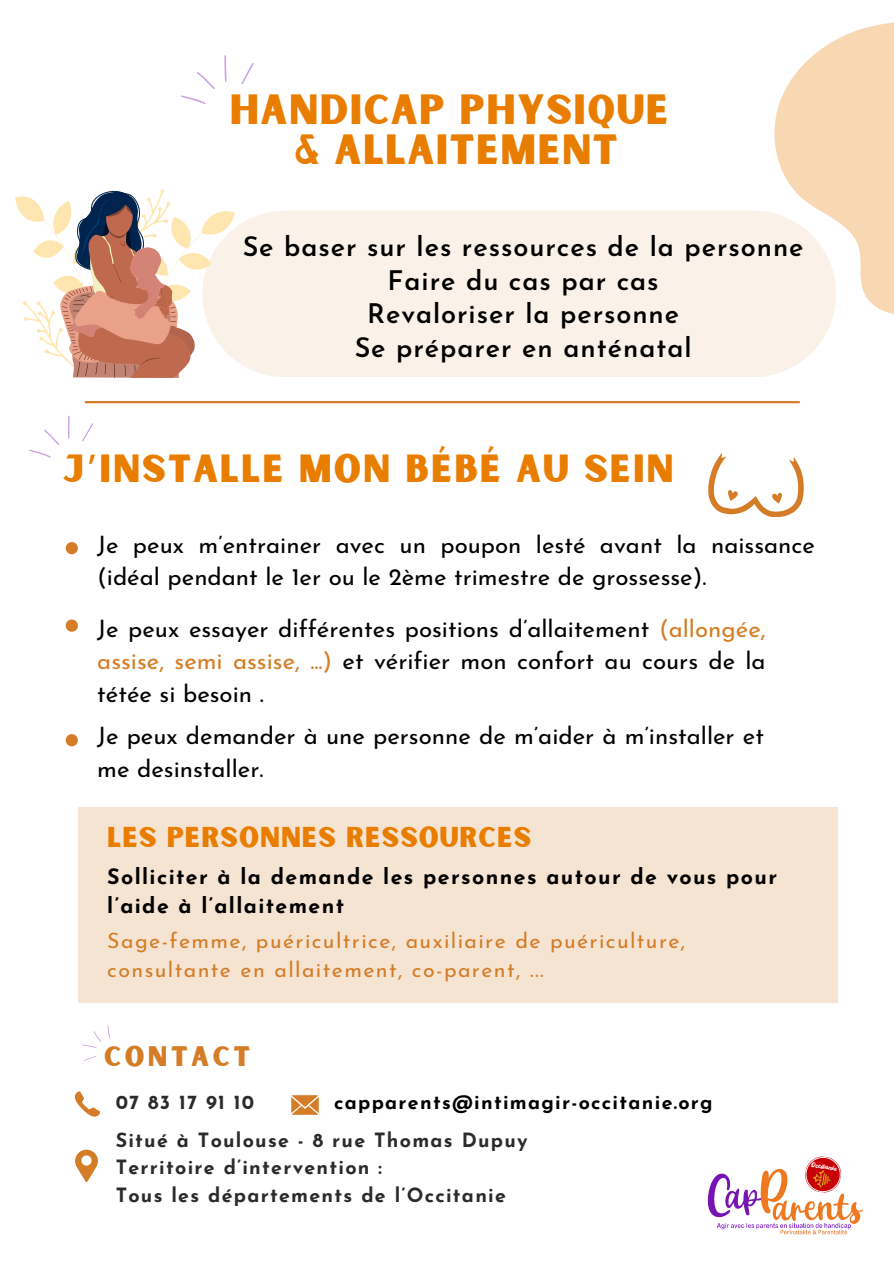
<style>
.page{position:relative;width:894px;height:1264px;background:#fff}
.page>*{position:absolute;margin:0;border:0;box-sizing:border-box;transform-origin:0 0}
.t1{font:40.35px/39.3px "Sunborn Sans One";letter-spacing:.035em;color:#e87d00;text-align:center}
.t2{font:37.5px "Sunborn Sans One";letter-spacing:.05em;color:#e87d00}
.t3{font:27.45px "Sunborn Sans One";letter-spacing:.035em;color:#e87d00}
.t4{font:600 27px "Josefin Sans";letter-spacing:.035em;color:#000}
.t5{font:27px "Sunborn Sans One";letter-spacing:.13em;color:#d47d26}
.t6{font:24px/32.7px "Josefin Sans";color:#000}
.t7{font:21.3px/28.7px "Josefin Sans";letter-spacing:.065em;color:#d47c26}
.t8{font:700 21.3px/28.7px "Josefin Sans";letter-spacing:.065em;color:#000}
.t9{font:700 19.65px/27px "Josefin Sans";letter-spacing:.065em;color:#2b2b2b}
.t10{font:700 19.65px "Josefin Sans";letter-spacing:.065em;color:#000}
.t11{font:6.45px "Batuphat Script";color:#fff}
.s1{font-family:"Noto Sans Gurmukhi"}
.s2{color:#d47d26}
</style>
<div class="page">
<hr style="left:85px;top:401px;width:714px;height:2px;background:#d47c26">
<svg style="left:74px;top:1091px;width:26px;height:26px"></svg>
<svg style="left:291px;top:1095px;width:27px;height:19px"></svg>
<svg style="left:75px;top:1149px;width:23px;height:33px"></svg>
<div style="left:234px;top:210px;width:476px;height:167px;background:#faf2e9"></div>
<svg style="left:710px;top:22px;width:183px;height:382px"></svg>
<svg style="left:181px;top:55px;width:73px;height:49px"></svg>
<svg style="left:66px;top:542px;width:12px;height:12px"></svg>
<svg style="left:66px;top:619px;width:12px;height:12px"></svg>
<svg style="left:66px;top:734px;width:12px;height:12px"></svg>
<svg style="left:806px;top:1156px;width:34px;height:11px"></svg>
<img style="left:707px;top:1167px;width:156px;height:68px">
<svg style="left:15px;top:189px;width:219px;height:189px"></svg>
<div style="left:78px;top:807px;width:759px;height:195px;background:#f6e4d3"></div>
<svg style="left:82px;top:1025px;width:28px;height:36px"></svg>
<svg style="left:708px;top:453px;width:96px;height:64px"></svg>
<svg style="left:29px;top:416px;width:64px;height:42px"></svg>
<p class="t1" style="left:230px;top:92px;width:440px">HANDICAP PHYSIQUE &amp; ALLAITEMENT</p>
<p class="t4" style="left:242px;top:236px;width:562px">Se baser sur les ressources de la personne</p>
<h1 class="t4" style="left:387px;top:269px;width:272px">Faire du cas par cas</h1>
<p class="t4" style="left:367px;top:303px;width:313px">Revaloriser la personne</p>
<h3 class="t4" style="left:354px;top:337px;width:338px">Se préparer en anténatal</h3>
<p class="t2" style="left:63px;top:444px;width:612px">J<span class="s1">’</span>INSTALLE MON BÉBÉ AU SEIN</p>
<h3 class="t6" style="left:97px;top:530px;width:719px">Je peux m’entrainer avec un poupon lesté avant la naissance (idéal pendant le 1er ou le 2ème trimestre de grossesse).</h3>
<h3 class="t6" style="left:97px;top:614px;width:669px;text-align:justify">Je peux essayer différentes positions d’allaitement <span class="s2">(allongée, assise, semi assise, ...)</span> et vérifier mon confort au cours de la tétée si besoin .</h3>
<h3 class="t6" style="left:97px;top:722px;width:668px">Je peux demander à une personne de m’aider à m’installer et me desinstaller.</h3>
<p class="t3" style="left:107px;top:819px;width:425px">LES PERSONNES RESSOURCES</p>
<p class="t8" style="left:107px;top:864px;width:671px">Solliciter à la demande les personnes autour de vous pour l’aide à l’allaitement</p>
<p class="t7" style="left:107px;top:928px;width:579px">Sage-femme, puéricultrice, auxiliaire de puériculture, consultante en allaitement, co-parent, ...</p>
<h5 class="t5" style="left:104px;top:1038px;width:148px">CONTACT</h5>
<h5 class="t10" style="left:334px;top:1094px;width:380px">capparents@intimagir-occitanie.org</h5>
<h6 class="t9" style="left:116px;top:1129px;width:413px">Situé à Toulouse - 8 rue Thomas Dupuy<br>Territoire d’intervention :<br>Tous les départements de l’Occitanie</h6>
<h5 class="t9" style="left:116px;top:1090px;width:140px">07 83 17 91 10</h5>
<p class="t11" style="left:811px;top:1162px;width:27px;rotate:9deg">Occitanie</p>
</div>
